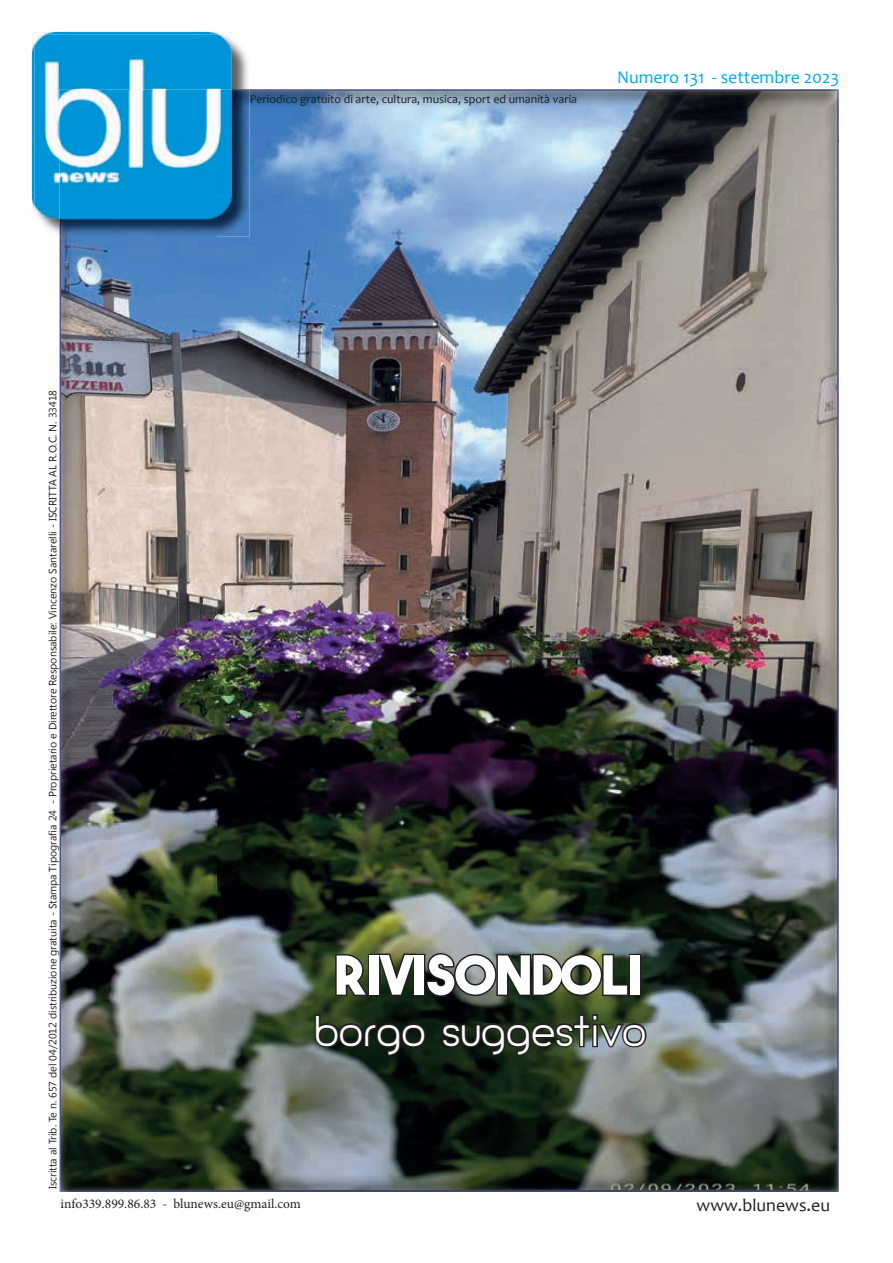
<style>
.page{position:relative;width:893px;height:1263px;background:#fff}
.page>*{position:absolute;margin:0;border:0;box-sizing:border-box;transform-origin:0 0}
.t1{font:53.4px "The Bold Font";color:#fff}
.t2{font:38.55px "Giorgio";color:#fff}
.t3{font:18px "Candara";color:#00ade4}
.t4{font:18px "Candara";color:#231f20}
.t5{font:13.35px "Minion Pro";color:#231f20}
.t6{font:12px "Candara";color:#231f20}
.t7{font:10.65px "Segoe UI";color:#231f20}
</style>
<div class="page">
<img style="left:217px;top:142px;width:570px;height:1048px">
<img style="left:111px;top:237px;width:106px;height:953px">
<img style="left:250px;top:89px;width:589px;height:53px">
<img style="left:787px;top:140px;width:52px;height:1052px">
<img style="left:60px;top:237px;width:51px;height:955px">
<img style="left:110px;top:1190px;width:678px;height:2px">
<img style="left:40px;top:40px;width:208px;height:197px">
<img style="left:60px;top:89px;width:190px;height:148px">
<img style="left:32px;top:32px;width:200px;height:187px">
<img style="left:34px;top:34px;width:198px;height:185px">
<img style="left:60px;top:89px;width:172px;height:130px">
<svg style="left:334px;top:952px;width:84px;height:47px;background:#323d23"></svg>
<div style="left:413px;top:954px;width:12px;height:42px;border:3px solid #231f20"></div>
<svg style="left:424px;top:951px;width:206px;height:48px;background:#444b3d"></svg>
<div style="left:629px;top:954px;width:12px;height:42px;border:3px solid #231f20"></div>
<svg style="left:313px;top:1013px;width:114px;height:44px;background:#1c271c"></svg>
<svg style="left:440px;top:1012px;width:208px;height:45px;background:#2f392d"></svg>
<p class="t7" style="left:45px;top:1189px;width:801px;rotate:-90deg">Iscritta al Trib. Te n. 657 del 04/2012 distribuzione gratuita - Stampa Tipografia 24 - Proprietario e Direttore Responsabile: Vincenzo Santarelli - ISCRITTA AL R.O.C. N. 33418</p>
<p class="t6" style="left:250px;top:92px;width:329px">Periodico gratuito di arte, cultura, musica, sport ed umanità varia</p>
<h3 class="t3" style="left:617px;top:66px;width:224px">Numero 131 - settembre 2023</h3>
<h1 class="t1" style="left:334px;top:941px;width:310px">RIVISONDOLI</h1>
<h2 class="t2" style="left:314px;top:1007px;width:334px">borgo suggestivo</h2>
<p class="t5" style="left:61px;top:1194px;width:242px">info339.899.86.83 - blunews.eu@gmail.com</p>
<h3 class="t4" style="left:697px;top:1194px;width:135px">www.blunews.eu</h3>
</div>
